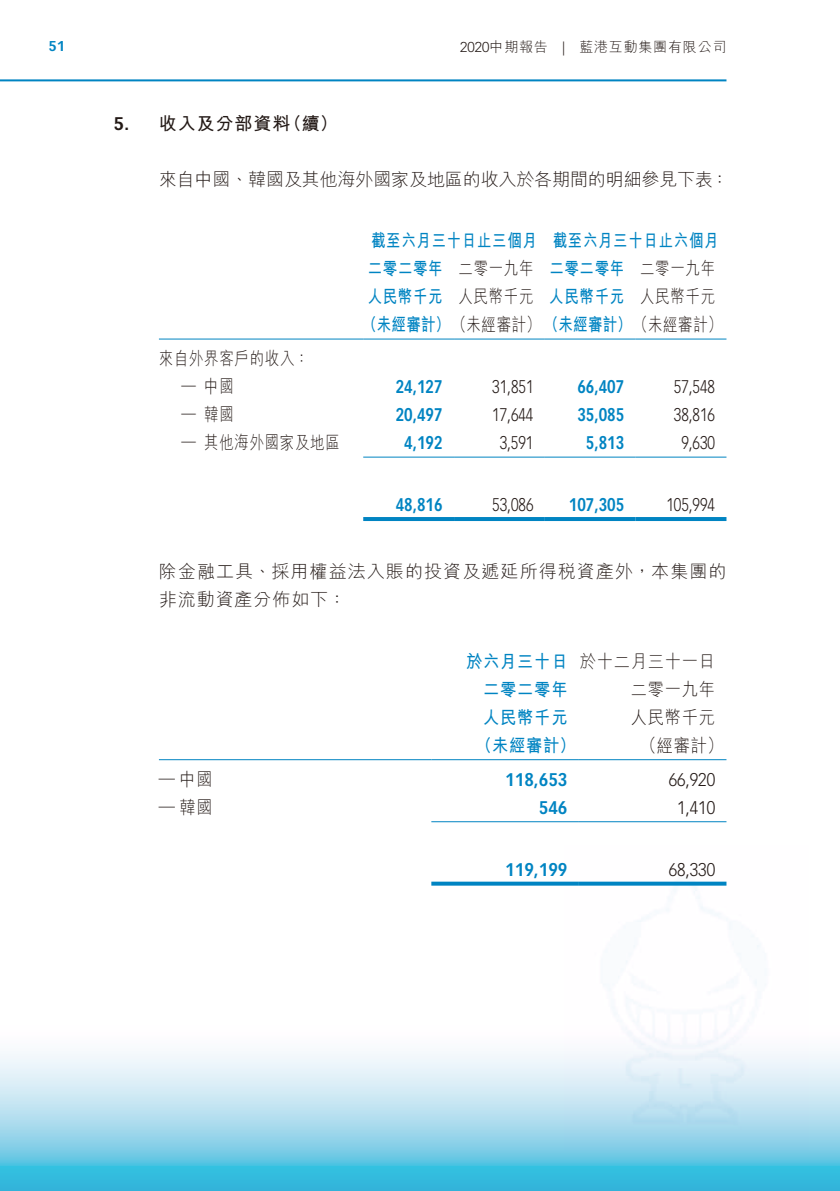
<style>
.page{position:relative;width:840px;height:1191px;background:#fff}
.page>*{position:absolute;margin:0;border:0;box-sizing:border-box;transform-origin:0 0}
.t1{font:700 18px/28px "M Hei HK";letter-spacing:.05em;color:#0084c2;text-align:center;scale:.8 1}
.t2{font:700 18px "Vectora LT Std";color:#0084c2;scale:.8 1}
.t3{font:300 18px "Vectora LT Std";color:#231916;scale:.8 1}
.t4{font:300 18px/28px "M Hei HK";letter-spacing:.05em;color:#231916}
.t5{font:300 18px "M Hei HK";letter-spacing:-.01em;color:#231916}
.t6{font:700 18px/28px "M Hei HK";letter-spacing:.05em;color:#0084c2;scale:.9 1}
.t7{font:300 18px "M Hei HK";letter-spacing:.05em;color:#231916;scale:.8 1}
.t8{font:300 18px "M Hei HK";letter-spacing:.05em;color:#231916;scale:.9 1}
.t9{font:700 18px "Vectora LT Std";color:#0084c2;scale:.9 1}
.t10{font:300 18px "Vectora LT Std";color:#231916;scale:.9 1}
.t11{font:700 18px "M Hei HK";letter-spacing:.05em;color:#231916}
.t12{font:300 14px "M Hei HK";letter-spacing:.055em;color:#231916}
.t13{font:700 14px "Vectora LT Std";color:#0084c2}
.s1{font-family:"Vectora LT Std"}
.s2{font-weight:300;color:#231916}
</style>
<div class="page">
<svg style="left:0;top:1053px;width:839px;height:138px"></svg>
<img style="left:564px;top:881px;width:244px;height:269px">
<hr style="left:0;top:79px;width:726px;height:2px;background:#0084c2">
<hr style="left:159px;top:338px;width:204px;height:1px;background:#0084c2">
<hr style="left:363px;top:338px;width:91px;height:1px;background:#0084c2">
<hr style="left:454px;top:338px;width:90px;height:1px;background:#0084c2">
<hr style="left:544px;top:338px;width:91px;height:1px;background:#0084c2">
<hr style="left:635px;top:338px;width:91px;height:1px;background:#0084c2">
<hr style="left:363px;top:456px;width:91px;height:1px;background:#0084c2">
<hr style="left:454px;top:456px;width:90px;height:1px;background:#0084c2">
<hr style="left:544px;top:456px;width:91px;height:1px;background:#0084c2">
<hr style="left:635px;top:456px;width:91px;height:1px;background:#0084c2">
<hr style="left:363px;top:517px;width:91px;height:4px;background:#0084c2">
<hr style="left:454px;top:517px;width:90px;height:4px;background:#0084c2">
<hr style="left:544px;top:517px;width:91px;height:4px;background:#0084c2">
<hr style="left:635px;top:517px;width:91px;height:4px;background:#0084c2">
<hr style="left:159px;top:759px;width:272px;height:1px;background:#0084c2">
<hr style="left:431px;top:759px;width:147px;height:1px;background:#0084c2">
<hr style="left:578px;top:759px;width:148px;height:1px;background:#0084c2">
<hr style="left:431px;top:821px;width:147px;height:1px;background:#0084c2">
<hr style="left:578px;top:821px;width:148px;height:1px;background:#0084c2">
<svg style="left:431px;top:881px;width:147px;height:4px"></svg>
<svg style="left:578px;top:881px;width:148px;height:4px"></svg>
<p class="t13" style="left:48px;top:38px;width:18px">51</p>
<p class="t12" style="left:460px;top:40px;width:268px"><span class="s1">2020</span>中期報告 <span class="s1">|</span> 藍港互動集團有限公司</p>
<p class="t11" style="left:113px;top:110px;width:226px"><span class="s1">5.</span> 收入及分部資料（續）</p>
<p class="t5" style="left:159px;top:170px;width:571px">來自中國、韓國及其他海外國家及地區的收入於各期間的明細參見下表：</p>
<p class="t1" style="left:362px;top:225px;width:451px">截至六月三十日止三個月 截至六月三十日止六個月二零二零年 <span class="s2">二零一九年</span> 二零二零年 <span class="s2">二零一九年</span>人民幣千元 <span class="s2">人民幣千元</span> 人民幣千元 <span class="s2">人民幣千元</span>（未經審計）<span class="s2">（未經審計）</span>（未經審計）<span class="s2">（未經審計）</span></p>
<p class="t7" style="left:159px;top:349px;width:189px">來自外界客戶的收入：</p>
<p class="t7" style="left:181px;top:377px;width:67px">— 中國</p>
<p class="t2" style="left:395px;top:376px;width:60px">24,127</p>
<p class="t3" style="left:492px;top:376px;width:53px">31,851</p>
<p class="t2" style="left:577px;top:376px;width:60px">66,407</p>
<p class="t3" style="left:673px;top:376px;width:53px">57,548</p>
<p class="t7" style="left:181px;top:405px;width:67px">— 韓國</p>
<p class="t2" style="left:395px;top:404px;width:60px">20,497</p>
<p class="t3" style="left:492px;top:404px;width:53px">17,644</p>
<p class="t2" style="left:577px;top:404px;width:60px">35,085</p>
<p class="t3" style="left:673px;top:404px;width:53px">38,816</p>
<p class="t7" style="left:181px;top:433px;width:199px">— 其他海外國家及地區</p>
<p class="t2" style="left:404px;top:432px;width:49px">4,192</p>
<p class="t3" style="left:499px;top:432px;width:44px">3,591</p>
<p class="t2" style="left:585px;top:432px;width:49px">5,813</p>
<p class="t3" style="left:681px;top:432px;width:44px">9,630</p>
<p class="t2" style="left:395px;top:494px;width:60px">48,816</p>
<p class="t3" style="left:492px;top:494px;width:53px">53,086</p>
<p class="t2" style="left:568px;top:494px;width:71px">107,305</p>
<p class="t3" style="left:666px;top:494px;width:62px">105,994</p>
<p class="t4" style="left:159px;top:557px;width:568px">除金融工具、採用權益法入賬的投資及遞延所得稅資產外，本集團的非流動資產分佈如下：</p>
<p class="t6" style="left:483px;top:645px;width:259px;text-indent:-17px">於六月三十日 <span class="s2">於十二月三十一日</span>二零二零年</p>
<p class="t8" style="left:630px;top:680px;width:95px">二零一九年</p>
<p class="t6" style="left:483px;top:701px;width:95px">人民幣千元</p>
<p class="t8" style="left:630px;top:708px;width:95px">人民幣千元</p>
<p class="t6" style="left:475px;top:729px;width:112px">（未經審計）</p>
<p class="t8" style="left:640px;top:736px;width:93px">（經審計）</p>
<p class="t8" style="left:159px;top:770px;width:61px">—中國</p>
<p class="t9" style="left:505px;top:768px;width:71px">118,653</p>
<p class="t10" style="left:668px;top:769px;width:53px">66,920</p>
<p class="t8" style="left:159px;top:798px;width:61px">—韓國</p>
<p class="t9" style="left:538px;top:796px;width:33px">546</p>
<p class="t10" style="left:676px;top:797px;width:44px">1,410</p>
<p class="t9" style="left:505px;top:858px;width:71px">119,199</p>
<p class="t10" style="left:668px;top:859px;width:53px">68,330</p>
</div>
